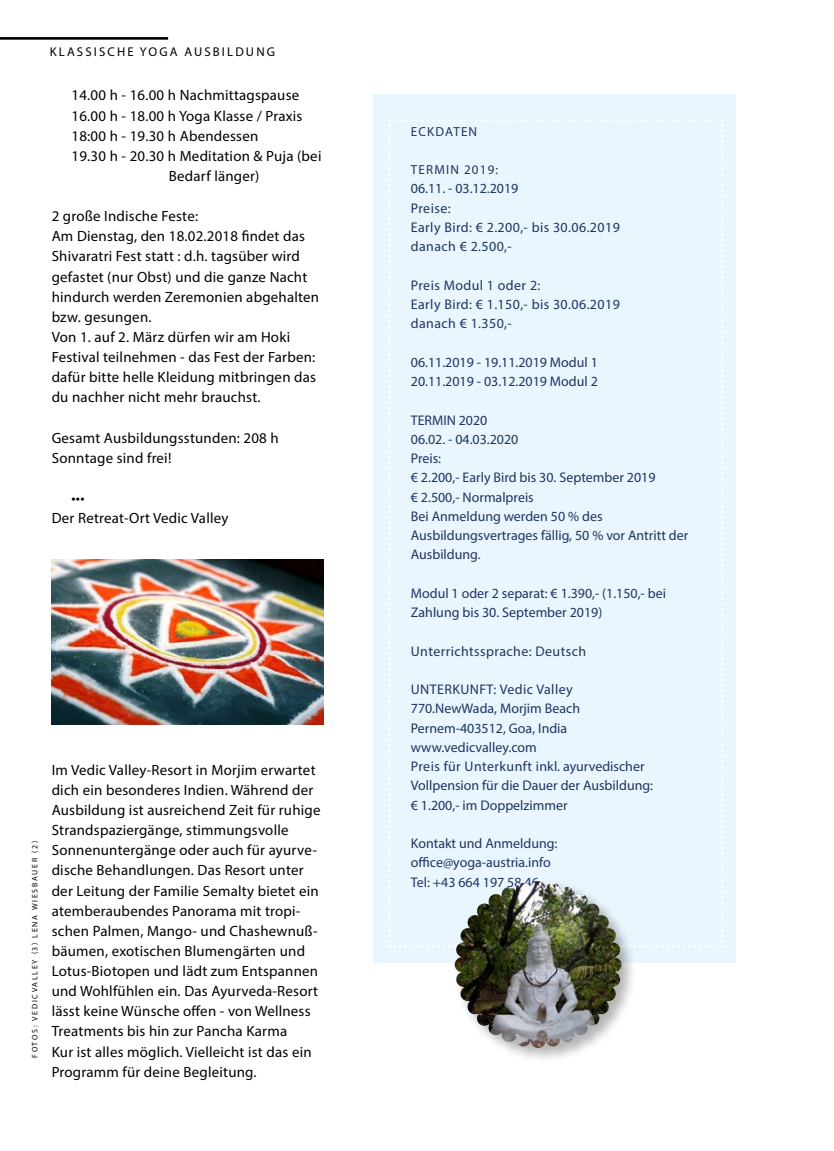
<style>
.page{position:relative;width:834px;height:1151px;background:#fff}
.page>*{position:absolute;margin:0;border:0;box-sizing:border-box;transform-origin:0 0}
.t1{font:14.88px/20.1px "Myriad Pro";letter-spacing:.015em;color:#000}
.t2{font:14px/19.2px "Myriad Pro";color:#1f3461}
.t3{font:14px/19.2px "Myriad Pro";letter-spacing:.03em;color:#1f3461}
.t4{font:13.12px "Myriad Pro";letter-spacing:.09em;color:#1f3461}
.t5{font:12.78px "Myriad Pro";letter-spacing:.17em;color:#000}
.t6{font:7.88px "Myriad Pro";letter-spacing:.22em;color:#000}
</style>
<div class="page">
<hr style="left:0;top:37px;width:168px;height:3px;background:#000">
<div style="left:373px;top:94px;width:362px;height:868px;background:#eaf6fe"></div>
<div style="left:452px;top:879px;width:186px;height:185px;background:#000;opacity:.3"></div>
<svg style="left:388px;top:119px;width:335px;height:929px"></svg>
<img style="left:454px;top:881px;width:167px;height:167px">
<img style="left:52px;top:559px;width:272px;height:166px">
<p class="t5" style="left:50px;top:43px;width:227px">KLASSISCHE YOGA AUSBILDUNG</p>
<p class="t1" style="left:72px;top:85px;width:229px">14.00 h - 16.00 h Nachmittagspause</p>
<p class="t1" style="left:72px;top:105px;width:232px">16.00 h - 18.00 h Yoga Klasse / Praxis</p>
<p class="t1" style="left:72px;top:125px;width:188px">18:00 h - 19.30 h Abendessen</p>
<p class="t1" style="left:72px;top:146px;width:251px">19.30 h - 20.30 h Meditation &amp; Puja (bei</p>
<p class="t1" style="left:169px;top:166px;width:92px">Bedarf länger)</p>
<p class="t1" style="left:52px;top:206px;width:269px">2 große Indische Feste:<br>Am Dienstag, den 18.02.2018 findet das Shivaratri Fest statt : d.h. tagsüber wird gefastet (nur Obst) und die ganze Nacht hindurch werden Zeremonien abgehalten bzw. gesungen.<br>Von 1. auf 2. März dürfen wir am Hoki Festival teilnehmen - das Fest der Farben: dafür bitte helle Kleidung mitbringen das du nachher nicht mehr brauchst.</p>
<p class="t1" style="left:52px;top:427px;width:228px">Gesamt Ausbildungsstunden: 208 h<br>Sonntage sind frei!</p>
<p class="t1" style="left:52px;top:488px;width:178px;text-indent:20px">•••<br>Der Retreat-Ort Vedic Valley</p>
<p class="t6" style="left:30px;top:1058px;width:218px;rotate:-90deg">FOTOS: VEDICVALLEY (3) LENA WIESBAUER (2)</p>
<p class="t1" style="left:52px;top:759px;width:270px">Im Vedic Valley-Resort in Morjim erwartet dich ein besonderes Indien. Während der Ausbildung ist ausreichend Zeit für ruhige Strandspaziergänge, stimmungsvolle Sonnenuntergänge oder auch für ayurve&shy;dische Behandlungen. Das Resort unter der Leitung der Familie Semalty bietet ein atemberaubendes Panorama mit tropi&shy;schen Palmen, Mango- und Chashewnuß&shy;bäumen, exotischen Blumengärten und Lotus-Biotopen und lädt zum Entspannen und Wohlfühlen ein. Das Ayurveda-Resort lässt keine Wünsche offen - von Wellness Treatments bis hin zur Pancha Karma<br>Kur ist alles möglich. Vielleicht ist das ein Programm für deine Begleitung.</p>
<p class="t4" style="left:411px;top:123px;width:68px">ECKDATEN</p>
<p class="t4" style="left:411px;top:162px;width:89px">TERMIN 2019:</p>
<p class="t3" style="left:411px;top:179px;width:210px">06.11. - 03.12.2019<br>Preise:<br>Early Bird: € 2.200,- bis 30.06.2019 danach € 2.500,-</p>
<p class="t3" style="left:411px;top:275px;width:210px">Preis Modul 1 oder 2:<br>Early Bird: € 1.150,- bis 30.06.2019 danach € 1.350,-</p>
<p class="t2" style="left:411px;top:352px;width:188px">06.11.2019 - 19.11.2019 Modul 1<br>20.11.2019 - 03.12.2019 Modul 2</p>
<p class="t2" style="left:411px;top:410px;width:279px">TERMIN 2020<br>06.02. - 04.03.2020<br>Preis:<br>€ 2.200,- Early Bird bis 30. September 2019<br>€ 2.500,- Normalpreis<br>Bei Anmeldung werden 50 % des<br>Ausbildungsvertrages fällig, 50 % vor Antritt der<br>Ausbildung.</p>
<p class="t2" style="left:411px;top:583px;width:257px">Modul 1 oder 2 separat: € 1.390,- (1.150,- bei<br>Zahlung bis 30. September 2019)</p>
<p class="t3" style="left:411px;top:641px;width:177px">Unterrichtssprache: Deutsch</p>
<p class="t2" style="left:411px;top:679px;width:244px">UNTERKUNFT: Vedic Valley<br>770.NewWada, Morjim Beach<br>Pernem-403512, Goa, India www.vedicvalley.com<br>Preis für Unterkunft inkl. ayurvedischer<br>Vollpension für die Dauer der Ausbildung: € 1.200,- im Doppelzimmer</p>
<p class="t2" style="left:411px;top:833px;width:148px">Kontakt und Anmeldung: office@yoga-austria.info<br>Tel: +43 664 197 58 46</p>
</div>
